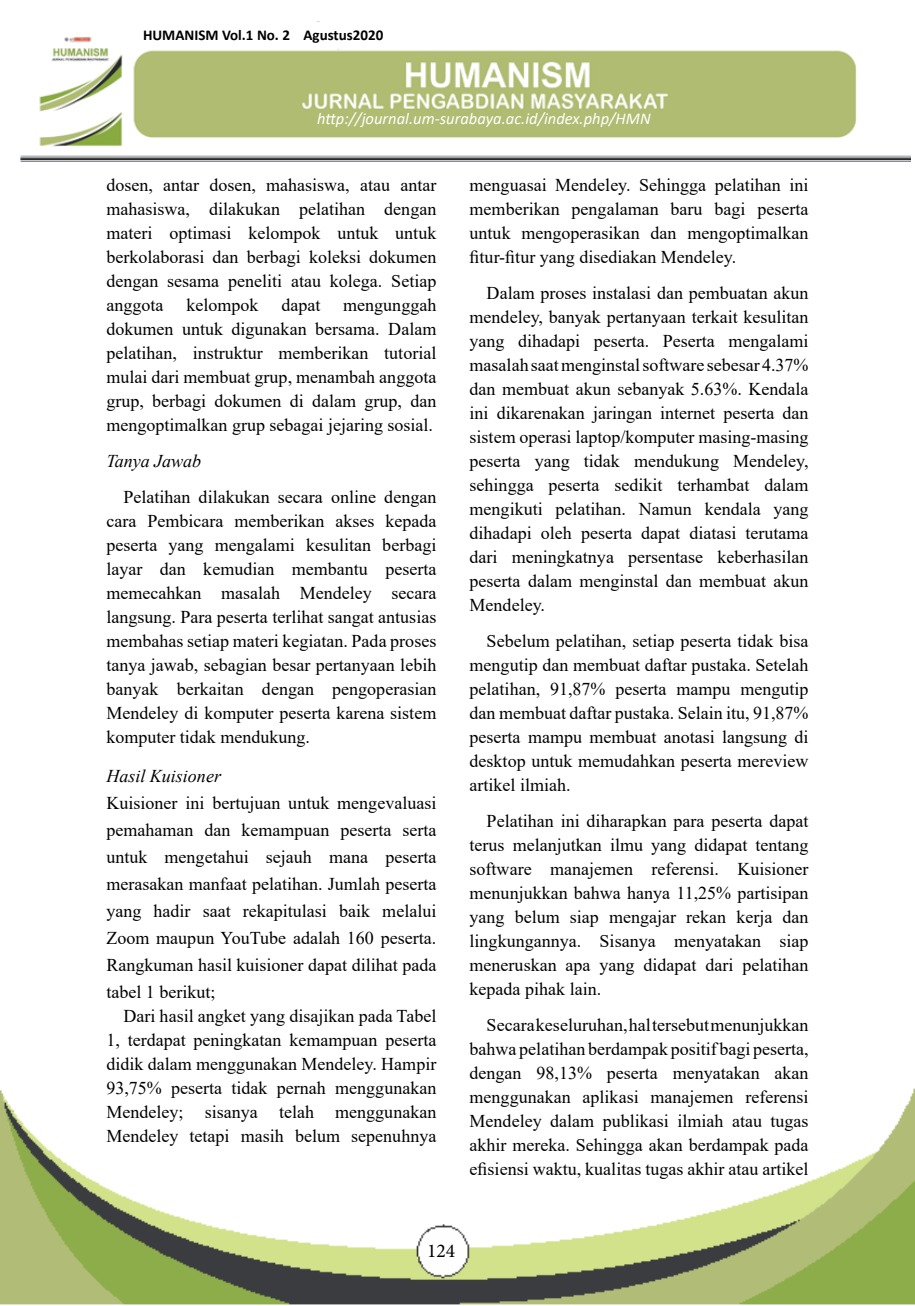
<style>
.page{position:relative;width:915px;height:1306px;background:#fff}
.page>*{position:absolute;margin:0;border:0;box-sizing:border-box;transform-origin:0 0}
.t1{font:19.5px "Minion Pro";color:#000}
.t2{font:18px/24px "Times New Roman";color:#000;text-align:justify}
.t3{font:italic 18px "Times New Roman";color:#000}
.t4{font:italic 16.5px "Calibri";color:#fff}
.t5{font:700 15px "Calibri";color:#000}
</style>
<div class="page">
<img style="left:0;top:1088px;width:914px;height:217px">
<img style="left:20px;top:37px;width:890px;height:124px">
<div style="left:140px;top:21px;width:268px;height:28px;background:#fff"></div>
<p class="t5" style="left:143px;top:25px;width:242px">HUMANISM Vol.1 No. 2 Agustus2020</p>
<p class="t4" style="left:317px;top:107px;width:335px">http://journal.um-surabaya.ac.id/index.php/HMN</p>
<p class="t2" style="left:106px;top:172px;width:331px">dosen, antar dosen, mahasiswa, atau antar mahasiswa, dilakukan pelatihan dengan materi optimasi kelompok untuk untuk berkolaborasi dan berbagi koleksi dokumen dengan sesama peneliti atau kolega. Setiap anggota</p>
<p class="t2" style="left:106px;top:292px;width:331px;text-indent:237px">mengunggah dokumen untuk digunakan bersama. Dalam pelatihan, instruktur memberikan tutorial mulai dari membuat grup, menambah anggota grup, berbagi dokumen di dalam grup, dan mengoptimalkan grup sebagai jejaring sosial.</p>
<p class="t3" style="left:106px;top:449px;width:96px">Tanya Jawab</p>
<p class="t2" style="left:106px;top:484px;width:331px;text-indent:17px">Pelatihan dilakukan secara online dengan cara Pembicara memberikan akses kepada peserta yang mengalami kesulitan berbagi layar dan kemudian membantu peserta memecahkan masalah Mendeley secara langsung. Para peserta terlihat sangat antusias membahas setiap materi kegiatan. Pada proses tanya jawab, sebagian besar pertanyaan lebih banyak berkaitan dengan pengoperasian Mendeley di komputer peserta karena sistem komputer tidak mendukung.</p>
<p class="t3" style="left:106px;top:764px;width:116px">Hasil Kuisioner</p>
<p class="t2" style="left:106px;top:789px;width:331px;line-height:27px">Kuisioner ini bertujuan untuk mengevaluasi pemahaman dan kemampuan peserta serta untuk mengetahui sejauh mana peserta merasakan manfaat pelatihan. Jumlah peserta yang hadir saat rekapitulasi baik melalui Zoom maupun YouTube adalah 160 peserta.<br>Rangkuman hasil kuisioner dapat dilihat pada tabel 1 berikut;</p>
<p class="t2" style="left:106px;top:1003px;width:331px;text-indent:17px">Dari hasil angket yang disajikan pada Tabel 1, terdapat peningkatan kemampuan peserta didik dalam menggunakan Mendeley. Hampir 93,75% peserta tidak pernah menggunakan Mendeley; sisanya telah menggunakan Mendeley tetapi masih belum sepenuhnya</p>
<p class="t2" style="left:186px;top:292px;width:73px">kelompok</p>
<p class="t2" style="left:281px;top:292px;width:40px">dapat</p>
<p class="t2" style="left:469px;top:172px;width:340px">menguasai Mendeley. Sehingga pelatihan ini memberikan pengalaman baru bagi peserta untuk mengoperasikan dan mengoptimalkan fitur-fitur yang disediakan Mendeley.</p>
<p class="t2" style="left:469px;top:280px;width:340px;text-indent:17px">Dalam proses instalasi dan pembuatan akun mendeley, banyak pertanyaan terkait kesulitan yang dihadapi peserta. Peserta mengalami masalah saat menginstal software sebesar 4.37% dan membuat akun sebanyak 5.63%. Kendala ini dikarenakan jaringan internet peserta dan sistem operasi laptop/komputer masing-masing peserta yang tidak mendukung Mendeley, sehingga peserta sedikit terhambat dalam mengikuti pelatihan. Namun kendala yang dihadapi oleh peserta dapat diatasi terutama dari meningkatnya persentase keberhasilan peserta dalam menginstal dan membuat akun Mendeley.</p>
<p class="t2" style="left:469px;top:628px;width:340px;text-indent:17px">Sebelum pelatihan, setiap peserta tidak bisa mengutip dan membuat daftar pustaka. Setelah pelatihan, 91,87% peserta mampu mengutip dan membuat daftar pustaka. Selain itu, 91,87% peserta mampu membuat anotasi langsung di desktop untuk memudahkan peserta mereview artikel ilmiah.</p>
<p class="t2" style="left:469px;top:808px;width:340px;text-indent:17px">Pelatihan ini diharapkan para peserta dapat terus melanjutkan ilmu yang didapat tentang software manajemen referensi. Kuisioner menunjukkan bahwa hanya 11,25% partisipan yang belum siap mengajar rekan kerja dan lingkungannya. Sisanya menyatakan siap meneruskan apa yang didapat dari pelatihan kepada pihak lain.</p>
<p class="t2" style="left:469px;top:1012px;width:340px;text-indent:17px">Secara keseluruhan, hal tersebut menunjukkan bahwa pelatihan berdampak positif bagi peserta, dengan 98,13% peserta menyatakan akan menggunakan aplikasi manajemen referensi Mendeley dalam publikasi ilmiah atau tugas akhir mereka. Sehingga akan berdampak pada efisiensi waktu, kualitas tugas akhir atau artikel</p>
<p class="t1" style="left:427px;top:1237px;width:30px">124</p>
</div>
